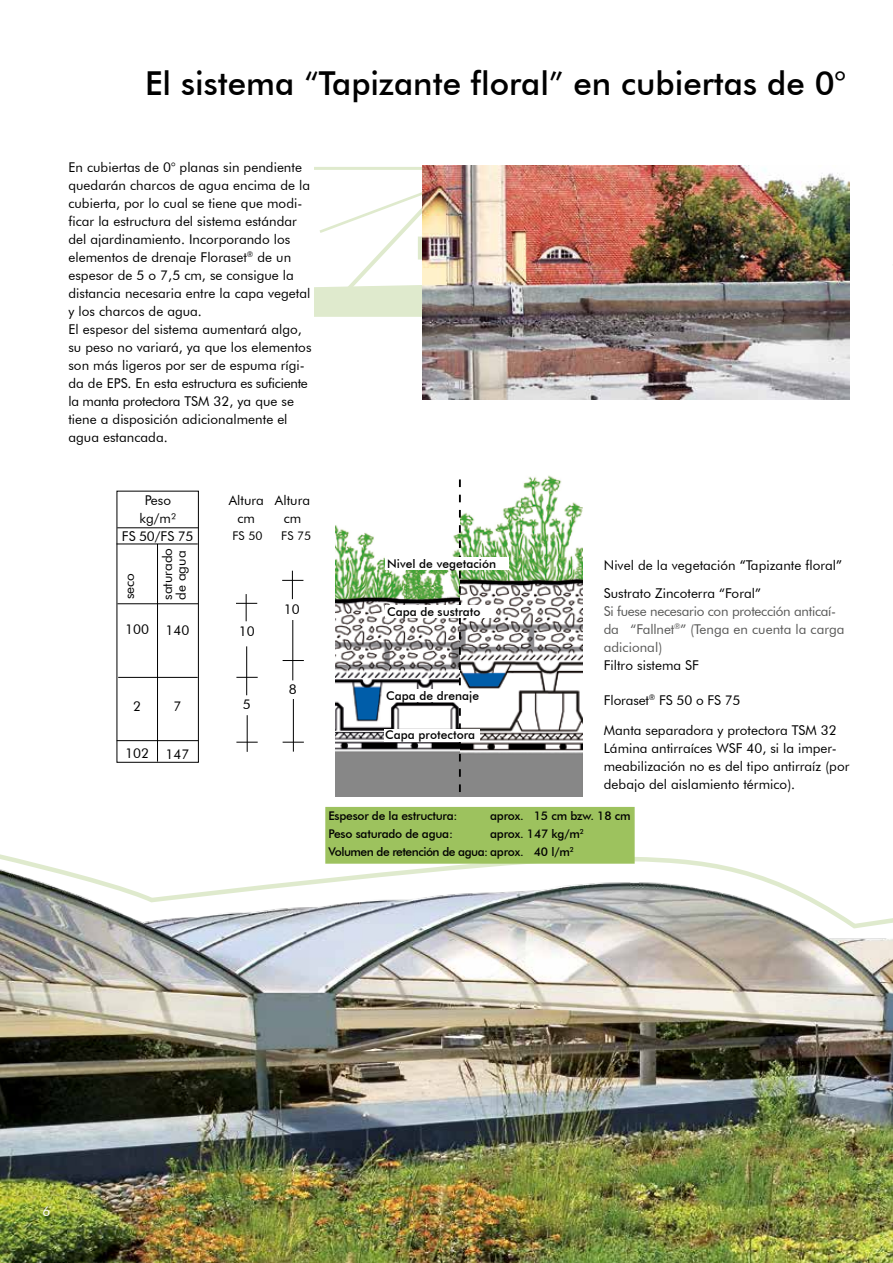
<style>
.page{position:relative;width:893px;height:1263px;background:#fff}
.page>*{position:absolute;margin:0;border:0;box-sizing:border-box;transform-origin:0 0}
.t1{font:500 33px "Futura BT";color:#000}
.t2{font:13.5px/18px "Futura BT";letter-spacing:.005em;color:#000}
.t3{font:13.5px/18px "Futura BT";letter-spacing:-.02em;color:#575756}
.t4{font:13.5px "Futura BT";color:#fff}
.t5{font:500 12px "Futura BT";letter-spacing:-.015em;color:#000}
.t6{font:500 12px/18px "Futura BT";letter-spacing:-.04em;color:#000}
.t7{font:500 12px "Futura BT";letter-spacing:.005em;color:#000}
.t8{font:12px "Futura BT";letter-spacing:.005em;color:#000}
.s1{font-weight:400}
.s2{font-weight:500}
</style>
<div class="page">
<hr style="left:309px;top:167px;width:130px;height:3px;background:#dfeacd">
<svg style="left:314px;top:182px;width:109px;height:135px"></svg>
<img style="left:423px;top:166px;width:426px;height:233px">
<img style="left:460px;top:475px;width:122px;height:321px">
<img style="left:336px;top:480px;width:123px;height:316px">
<svg style="left:459px;top:479px;width:2px;height:313px"></svg>
<img style="left:0;top:854px;width:893px;height:409px">
<div style="left:117px;top:491px;width:82px;height:271px;border:1px solid #000"></div>
<hr style="left:117px;top:603px;width:81px;height:1px;background:#000">
<hr style="left:118px;top:677px;width:80px;height:1px;background:#000">
<hr style="left:117px;top:544px;width:81px;height:1px;background:#000">
<hr style="left:117px;top:527px;width:81px;height:1px;background:#000">
<hr style="left:157px;top:544px;width:1px;height:218px;background:#000">
<hr style="left:117px;top:740px;width:81px;height:1px;background:#000">
<hr style="left:293px;top:620px;width:1px;height:60px;background:#000">
<svg style="left:283px;top:660px;width:21px;height:1px"></svg>
<hr style="left:293px;top:699px;width:1px;height:53px;background:#000">
<svg style="left:283px;top:742px;width:21px;height:1px"></svg>
<svg style="left:282px;top:571px;width:21px;height:28px"></svg>
<hr style="left:246px;top:646px;width:1px;height:49px;background:#000">
<svg style="left:236px;top:677px;width:22px;height:1px"></svg>
<hr style="left:247px;top:715px;width:1px;height:37px;background:#000">
<svg style="left:236px;top:742px;width:22px;height:1px"></svg>
<svg style="left:236px;top:594px;width:21px;height:27px"></svg>
<div style="left:385px;top:557px;width:124px;height:13px;background:#fff"></div>
<div style="left:385px;top:605px;width:109px;height:13px;background:#fff"></div>
<div style="left:384px;top:689px;width:101px;height:13px;background:#fff"></div>
<div style="left:384px;top:729px;width:95px;height:12px;background:#fff"></div>
<img style="left:0;top:1196px;width:66px;height:67px">
<div style="left:325px;top:807px;width:310px;height:57px;background:#9dc25e;border:2px solid #9dc25e"></div>
<h1 class="t1" style="left:145px;top:63px;width:702px">El sistema <span class="s1">“</span>Tapizante floral<span class="s1">”</span> en cubiertas de 0°</h1>
<p class="t2" style="left:68px;top:158px;width:245px">En cubiertas de 0° planas sin pendiente quedarán charcos de agua encima de la cubierta, por lo cual se tiene que modi&shy;ficar la estructura del sistema estándar del ajardinamiento. Incorporando los elementos de drenaje Floraset<sup>®</sup> de un espesor de 5 o 7,5 cm, se consigue la distancia necesaria entre la capa vegetal y los charcos de agua.<br>El espesor del sistema aumentará algo, su peso no variará, ya que los elementos son más ligeros por ser de espuma rígi&shy;da de EPS. En esta estructura es suficiente la manta protectora TSM 32, ya que se tiene a disposición adicionalmente el agua estancada.</p>
<p class="t2" style="left:140px;top:491px;width:38px;text-align:center">Peso kg/m²</p>
<p class="t2" style="left:229px;top:491px;width:37px;text-align:center">Altura cm</p>
<p class="t2" style="left:275px;top:491px;width:37px;text-align:center">Altura cm</p>
<p class="t2" style="left:122px;top:527px;width:73px">FS 50/FS 75</p>
<p class="t2" style="left:120px;top:599px;width:28px;rotate:-90deg">seco</p>
<p class="t2" style="left:161px;top:600px;width:53px;line-height:13.5px;rotate:-90deg">saturado de agua</p>
<p class="t2" style="left:125px;top:620px;width:66px">100 140</p>
<p class="t2" style="left:133px;top:697px;width:9px">2</p>
<p class="t2" style="left:174px;top:697px;width:9px">7</p>
<p class="t2" style="left:125px;top:745px;width:66px">102 147</p>
<p class="t8" style="left:232px;top:529px;width:32px">FS 50</p>
<p class="t2" style="left:239px;top:622px;width:17px">10</p>
<p class="t2" style="left:243px;top:695px;width:9px">5</p>
<p class="t8" style="left:281px;top:529px;width:32px">FS 75</p>
<p class="t2" style="left:284px;top:600px;width:17px">10</p>
<p class="t2" style="left:289px;top:680px;width:9px">8</p>
<p class="t7" style="left:387px;top:556px;width:111px">Nivel de vegetación</p>
<p class="t5" style="left:387px;top:605px;width:95px">Capa de sustrato</p>
<p class="t7" style="left:386px;top:688px;width:94px">Capa de drenaje</p>
<p class="t7" style="left:385px;top:727px;width:91px">Capa protectora</p>
<p class="t2" style="left:604px;top:551px;width:240px;line-height:27.5px">Nivel de la vegetación <span class="s2">“</span>Tapizante floral<span class="s2">”<br></span>Sustrato Zincoterra “Foral”</p>
<p class="t3" style="left:604px;top:602px;width:242px">Si fuese necesario con protección anticaí&shy;da “Fallnet<sup>®</sup>” (Tenga en cuenta la carga adicional)</p>
<p class="t2" style="left:604px;top:656px;width:97px">Filtro sistema SF</p>
<p class="t2" style="left:604px;top:691px;width:138px">Floraset<sup>®</sup> FS 50 o FS 75</p>
<p class="t2" style="left:604px;top:721px;width:247px">Manta separadora y protectora TSM 32<br>Lámina antirraíces WSF 40, si la imper&shy;meabilización no es del tipo antirraíz (por debajo del aislamiento térmico).</p>
<p class="t5" style="left:328px;top:809px;width:131px">Espesor de la estructura:</p>
<p class="t5" style="left:490px;top:809px;width:142px">aprox. 15 cm bzw. 18 cm</p>
<p class="t5" style="left:328px;top:827px;width:126px">Peso saturado de agua:</p>
<p class="t6" style="left:328px;top:825px;width:257px;text-indent:162px">aprox. 147 kg/m<sup>2<br></sup>Volumen de retención de agua: aprox. 40 l/m<sup>2</sup></p>
<p class="t4" style="left:43px;top:1203px;width:9px">6</p>
</div>
